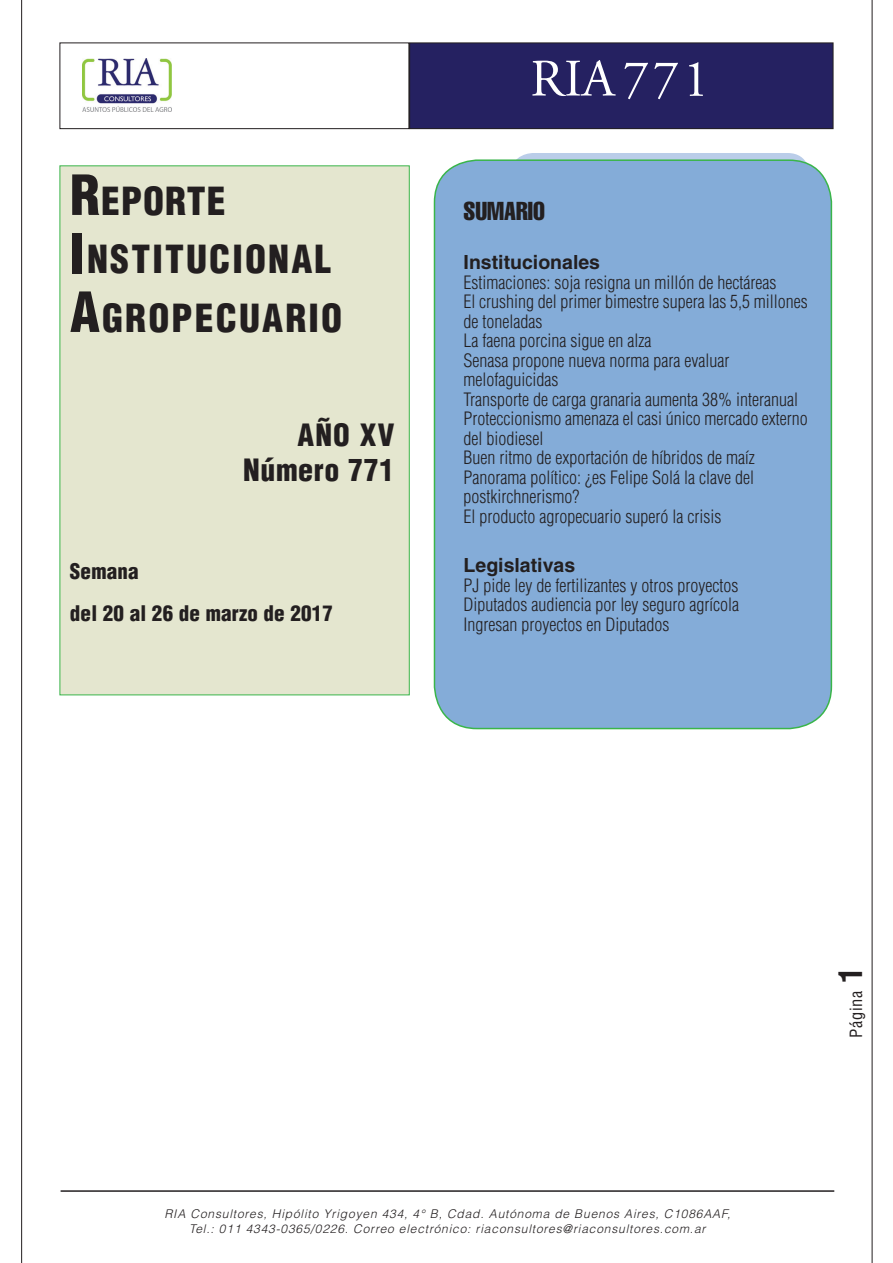
<style>
.page{position:relative;width:893px;height:1263px;background:#fff}
.page>*{position:absolute;margin:0;border:0;box-sizing:border-box;transform-origin:0 0}
.t1{font:52.5px "Adobe Garamond";letter-spacing:.07em;color:#fff}
.t2{font:900 condensed 37.8px/58.5px "Helvetica LT Std";letter-spacing:.055em;color:#231f20}
.t3{font:700 condensed 31.5px "Helvetica LT Std";color:#231f20}
.t4{font:900 condensed 30px/34.5px "Helvetica LT Std";letter-spacing:.02em;color:#231f20;text-align:right}
.t5{font:25.5px "Helvetica LT Std Comp";color:#231f20}
.t6{font:900 condensed 21px/42px "Helvetica LT Std";letter-spacing:.01em;color:#231f20}
.t7{font:700 19.5px "Helvetica LT Std";color:#231f20}
.t8{font:300 condensed 18px/19.5px "Helvetica LT Std";color:#231f20}
.t9{font:condensed 16.5px "Helvetica LT Std";letter-spacing:.04em;color:#231f20}
.t10{font:italic 300 12px/15px "Helvetica LT Std";letter-spacing:.07em;color:#231f20;text-align:center}
.s1{font-size:54px}
.s2{font-style:inherit}
</style>
<div class="page">
<div style="left:60px;top:165px;width:350px;height:530px;background:#e4e6cf;border:1px solid #3ab54a"></div>
<div style="left:510px;top:153px;width:300px;height:48px;background:#bacde9;border-radius:22px"></div>
<div style="left:410px;top:43px;width:423px;height:86px;background:#252161"></div>
<div style="left:409px;top:43px;width:424px;height:86px;border:1px solid #231f20"></div>
<div style="left:60px;top:43px;width:349px;height:86px;border:1px solid #231f20"></div>
<hr style="left:61px;top:1190px;width:773px;height:2px;background:#231f20">
<div style="left:434px;top:160px;width:397px;height:568px;background:#84acd8;border-radius:43px"></div>
<div style="left:434px;top:159px;width:398px;height:570px;border:2px solid #3ab54a;border-radius:43px"></div>
<img style="left:83px;top:59px;width:89px;height:52px">
<hr style="left:21px;top:0;width:1px;height:1263px;background:#231f20">
<hr style="left:872px;top:0;width:1px;height:1263px;background:#231f20">
<h2 class="t2" style="left:70px;top:171px;width:274px"><span class="s1">R</span>EPORTE<br><span class="s1">I</span>NSTITUCIONAL<br><span class="s1">A</span>GROPECUARIO</h2>
<h3 class="t4" style="left:243px;top:418px;width:153px">AÑO <span class="s2">XV<br></span>Número <span class="s2">771</span></h3>
<p class="t6" style="left:70px;top:550px;width:265px">Semana<br>del 20 al 26 de marzo de 2017</p>
<h1 class="t1" style="left:530px;top:51px;width:180px">RIA771</h1>
<h3 class="t5" style="left:464px;top:194px;width:83px">SUMARIO</h3>
<p class="t7" style="left:464px;top:250px;width:138px">Institucionales</p>
<p class="t8" style="left:464px;top:272px;width:346px">Estimaciones: soja resigna un millón de hectáreas<br>El crushing del primer bimestre supera las 5,5 millones de toneladas<br>La faena porcina sigue en alza<br>Senasa propone nueva norma para evaluar melofaguicidas<br>Transporte de carga granaria aumenta 38% interanual Proteccionismo amenaza el casi único mercado externo del biodiesel<br>Buen ritmo de exportación de híbridos de maíz Panorama político: ¿es Felipe Solá la clave del postkirchnerismo?<br>El producto agropecuario superó la crisis</p>
<p class="t7" style="left:464px;top:553px;width:113px">Legislativas</p>
<p class="t8" style="left:464px;top:575px;width:277px;text-align:justify">PJ pide ley de fertilizantes y otros proyectos Diputados audiencia por ley seguro agrícola Ingresan proyectos en Diputados</p>
<p class="t10" style="left:164px;top:1206px;width:567px">RIA Consultores, Hipólito Yrigoyen 434, 4° B, Cdad. Autónoma de Buenos Aires, C1086AAF,<br>Tel.: 011 4343-0365/0226. Correo electrónico: riaconsultores@riaconsultores.com.ar</p>
<h3 class="t3" style="left:831px;top:983px;width:17px;rotate:-90deg">1</h3>
<p class="t9" style="left:846px;top:1038px;width:49px;rotate:-90deg">Página</p>
</div>
